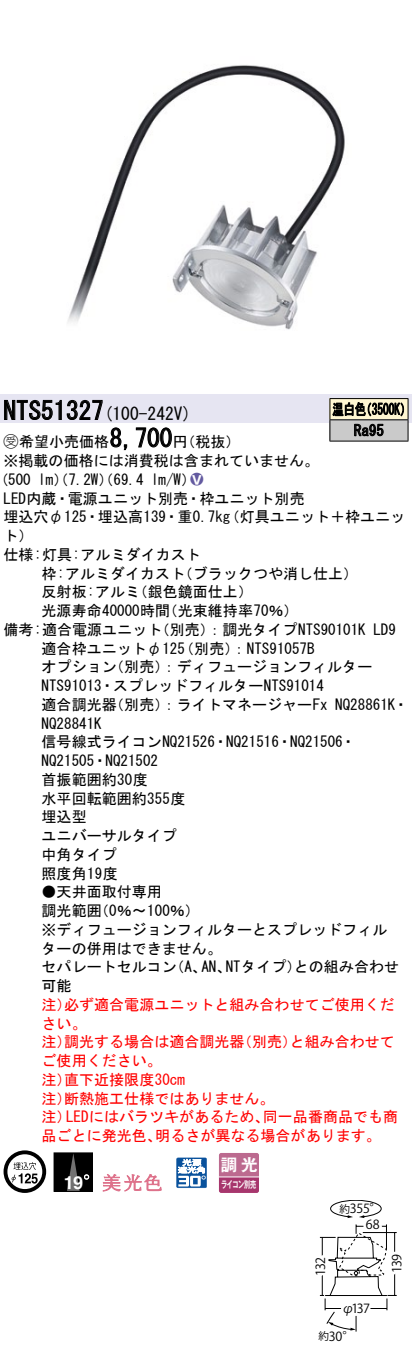
<style>
.page{position:relative;width:412px;height:1355px;background:#fff}
.page>*{position:absolute;margin:0;border:0;box-sizing:border-box;transform-origin:0 0}
.t1{font:25px "MS Gothic";color:#000}
.t2{font:700 18px "Helvetica LT Std";color:#fff}
.t3{font:17.5px "MS Gothic";color:#000}
.t4{font:16.5px "Gothic MB101 Pro De Bold 90 pv RKSJ H";color:#fff}
.t5{font:15px/18.8px "MS Gothic";color:#000}
.t6{font:15px/18.8px "MS Gothic";color:#f00}
.t7{font:15px/21.2px "MS Gothic";color:#000;scale:.75 1}
.t8{font:15px "Ford Classification 1";color:#635aa0}
.t9{font:12.5px "ATC 436875472 d 44494 e 2 d 522 d 592 d 313330 90 pv RKSJ H";letter-spacing:-.045em;color:#000}
.t10{font:10.5px "ATC 436875472 d 44494 e 2 d 522 d 592 d 313330 90 pv RKSJ H";color:#000}
.t11{font:9.5px "Gothic MB101 Pro De Bold 90 pv RKSJ H";letter-spacing:-.05em;color:#fff;scale:.65 1}
.s1{font-family:"Ford Classification 1"}
.s2{color:#fff}
</style>
<div class="page">
<img style="left:0;top:65px;width:411px;height:330px">
<div style="left:0;top:395px;width:411px;height:28px;background:#e6e5f2"></div>
<svg style="left:4px;top:400px;width:99px;height:20px"></svg>
<svg style="left:110px;top:427px;width:17px;height:23px"></svg>
<svg style="left:135px;top:427px;width:37px;height:21px"></svg>
<svg style="left:4px;top:1150px;width:42px;height:43px"></svg>
<div style="left:54px;top:1153px;width:38px;height:38px;background:#000"></div>
<div style="left:54px;top:1153px;width:39px;height:38px;border:1px solid #000"></div>
<svg style="left:67px;top:1153px;width:22px;height:38px"></svg>
<svg style="left:102px;top:1174px;width:60px;height:18px"></svg>
<svg style="left:176px;top:1157px;width:30px;height:31px"></svg>
<svg style="left:218px;top:1153px;width:40px;height:40px;background:#b65b86"></svg>
<hr style="left:218px;top:1176px;width:40px;height:1px;background:#fff">
<hr style="left:329px;top:398px;width:78px;height:1px;background:#000">
<hr style="left:329px;top:441px;width:78px;height:1px;background:#000">
<svg style="left:329px;top:399px;width:79px;height:42px;background:#a09e93"></svg>
<svg style="left:319px;top:1200px;width:78px;height:132px"></svg>
<h1 class="t1" style="left:4px;top:398px;width:102px">NTS51327</h1>
<p class="t7" style="left:353px;top:398px;width:41px;text-indent:-22px">温白色<br>Ra95</p>
<p class="t7" style="left:360px;top:398px;width:69px">（3500 (K</p>
<p class="t3" style="left:104px;top:405px;width:89px">(100-242 (V</p>
<h1 class="t1" style="left:109px;top:426px;width:64px">8,700</h1>
<p class="t5" style="left:4px;top:432px;width:317px"><span class="s1">B</span>希望小売価格<br>※掲載の価格には消費税は含まれていません。</p>
<p class="t8" style="left:190px;top:471px;width:14px">2<span class="s2">8</span></p>
<p class="t5" style="left:172px;top:432px;width:69px">（円税抜(</p>
<p class="t5" style="left:151px;top:470px;width:46px">l m (W/</p>
<p class="t5" style="left:-7px;top:470px;width:39px">（500</p>
<p class="t5" style="left:4px;top:489px;width:302px">LED内蔵・電源ユニット別売・枠ユニット別売</p>
<p class="t5" style="left:224px;top:507px;width:181px">（灯具ユニット＋枠ユニッ</p>
<p class="t5" style="left:38px;top:470px;width:107px">lm）（7.2 ）（W 69.4</p>
<p class="t5" style="left:4px;top:507px;width:228px">埋込穴φ125・埋込高139・重0.7kg</p>
<p class="t5" style="left:4px;top:526px;width:31px">ト(</p>
<p class="t5" style="left:4px;top:545px;width:198px">仕様:灯具:アルミダイカスト</p>
<p class="t5" style="left:177px;top:564px;width:182px">（ブラックつや消し仕上(</p>
<p class="t5" style="left:132px;top:564px;width:122px;text-indent:-91px">枠:アルミダイカスト<br>（銀色鏡面仕上(</p>
<p class="t5" style="left:42px;top:582px;width:100px">反射板:アルミ</p>
<p class="t5" style="left:42px;top:601px;width:130px">光源寿命40000時間</p>
<p class="t5" style="left:162px;top:601px;width:137px">（光束維持率70％(</p>
<p class="t5" style="left:154px;top:620px;width:212px">（別売：）調光タイプNTS90101K</p>
<p class="t5" style="left:4px;top:620px;width:160px">備考:適合電源ユニット</p>
<p class="t5" style="left:372px;top:620px;width:24px">LD9</p>
<p class="t5" style="left:109px;top:639px;width:264px;text-indent:-68px">適合枠ユニットφ125<br>（別売：）ディフュージョンフィルター</p>
<p class="t5" style="left:179px;top:639px;width:136px">（別売：） NTS91057B</p>
<p class="t5" style="left:42px;top:657px;width:283px">オプション<br>NTS91013・スプレッドフィルターNTS91014</p>
<p class="t5" style="left:109px;top:695px;width:219px">（別売：）ライトマネージャーFx</p>
<p class="t5" style="left:42px;top:695px;width:315px">適合調光器<br>NQ28841K<br>信号線式ライコンNQ21526・NQ21516・NQ21506・<br>NQ21505・NQ21502<br>首振範囲約30度<br>水平回転範囲約355度<br>埋込型<br>ユニバーサルタイプ<br>中角タイプ<br>照度角19度</p>
<p class="t5" style="left:94px;top:882px;width:107px;text-indent:-52px">●天井面取付専用<br>)0％〜100％(</p>
<p class="t5" style="left:334px;top:695px;width:75px">NQ28861 ・K</p>
<p class="t5" style="left:42px;top:901px;width:61px">調光範囲</p>
<p class="t5" style="left:42px;top:920px;width:346px">※ディフュージョンフィルターとスプレッドフィル</p>
<p class="t5" style="left:42px;top:939px;width:181px">ターの併用はできません。</p>
<p class="t5" style="left:293px;top:957px;width:106px">との組み合わせ</p>
<p class="t5" style="left:225px;top:957px;width:77px">NTタイプ）</p>
<p class="t5" style="left:42px;top:957px;width:136px">セパレートセルコン可能</p>
<p class="t6" style="left:64px;top:995px;width:331px">必ず適合電源ユニットと組み合わせてご使用くだ</p>
<p class="t5" style="left:169px;top:957px;width:39px">（、A</p>
<p class="t5" style="left:201px;top:957px;width:31px">AN、</p>
<p class="t6" style="left:42px;top:995px;width:46px">注）さい。</p>
<p class="t6" style="left:64px;top:1032px;width:181px">調光する場合は適合調光器</p>
<p class="t6" style="left:237px;top:1032px;width:61px">（別売）</p>
<p class="t6" style="left:289px;top:1032px;width:106px">と組み合わせて</p>
<p class="t6" style="left:42px;top:1032px;width:31px">注）</p>
<p class="t6" style="left:42px;top:1051px;width:121px">ご使用ください。</p>
<p class="t6" style="left:64px;top:1070px;width:122px">直下近接限度30cm</p>
<p class="t6" style="left:64px;top:1070px;width:211px;text-indent:-22px">注）<br>断熱施工仕様ではありません。</p>
<p class="t6" style="left:42px;top:1089px;width:31px">注）</p>
<p class="t6" style="left:66px;top:1107px;width:204px">LEDにはバラツキがあるため、</p>
<p class="t6" style="left:262px;top:1107px;width:136px">同一品番商品でも商</p>
<p class="t6" style="left:42px;top:1107px;width:31px">注）</p>
<p class="t6" style="left:42px;top:1126px;width:121px">品ごとに発光色、</p>
<p class="t6" style="left:155px;top:1126px;width:227px">明るさが異なる場合があります。</p>
<p class="t2" style="left:64px;top:1172px;width:21px">19</p>
<p class="t4" style="left:220px;top:1151px;width:38px">調光</p>
<p class="t11" style="left:221px;top:1177px;width:56px">ライコン別売</p>
<p class="t9" style="left:349px;top:1201px;width:33px">355°</p>
<p class="t10" style="left:339px;top:1203px;width:12px">約</p>
<p class="t9" style="left:313px;top:1276px;width:20px;rotate:-90deg">132</p>
<p class="t9" style="left:365px;top:1217px;width:15px">68</p>
<p class="t9" style="left:351px;top:1301px;width:20px">137</p>
<p class="t9" style="left:341px;top:1301px;width:14px">φ</p>
<p class="t9" style="left:328px;top:1329px;width:27px">30°</p>
<p class="t10" style="left:318px;top:1330px;width:12px">約</p>
<p class="t9" style="left:389px;top:1273px;width:21px;rotate:-90deg">139</p>
</div>
